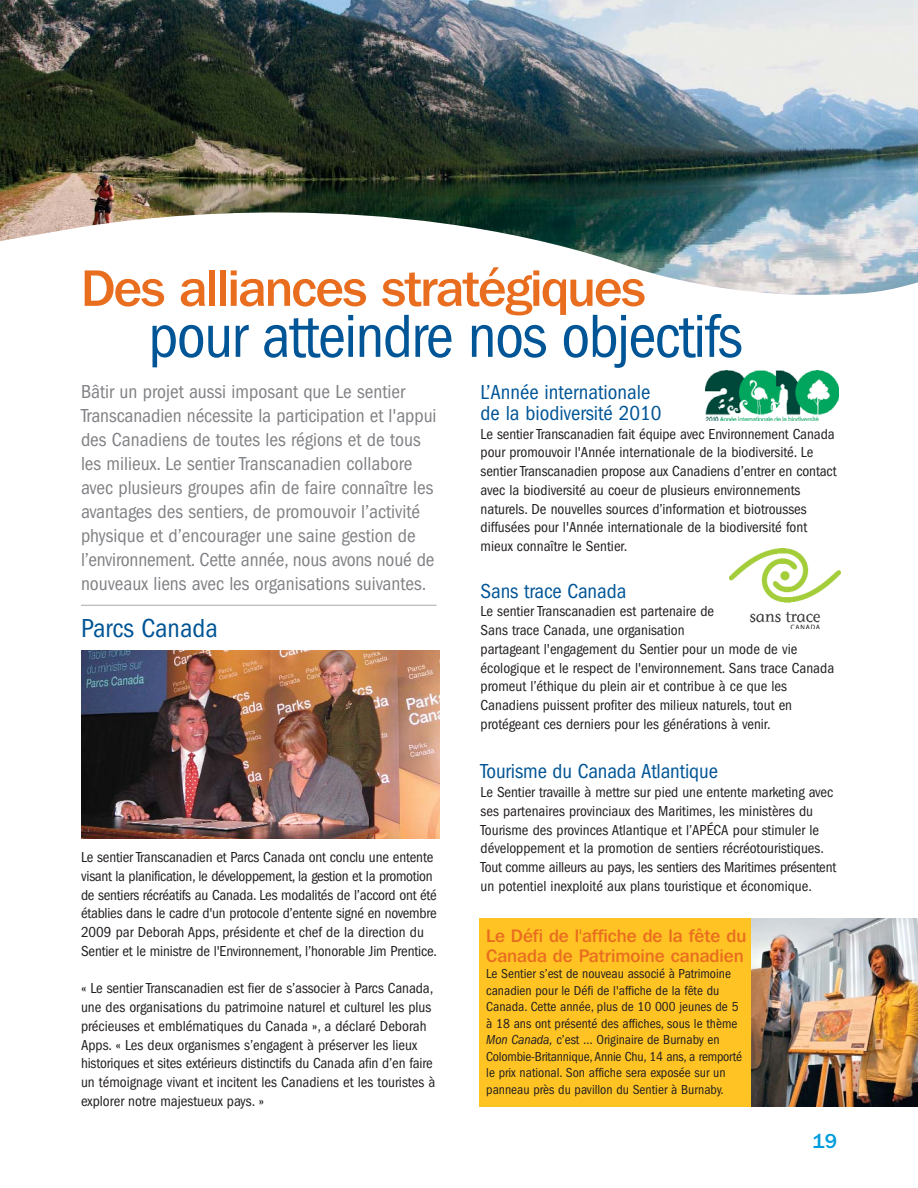
<style>
.page{position:relative;width:918px;height:1188px;background:#fff}
.page>*{position:absolute;margin:0;border:0;box-sizing:border-box;transform-origin:0 0}
.t1{font:condensed 63px "Franklin Gothic";letter-spacing:-.025em;color:#005596}
.t2{font:500 51px "Franklin Gothic IT Cby BT";letter-spacing:-.03em;color:#e96d1f}
.t3{font:condensed 27px "Franklin Gothic";color:#005596}
.t4{font:condensed 21px/21px "Franklin Gothic";letter-spacing:-.005em;color:#005596}
.t5{font:500 21px "Franklin Gothic";color:#009ddc}
.t6{font:condensed 19.5px/24px "Franklin Gothic";color:#808285}
.t7{font:500 18px/19.5px "Franklin Gothic IT Cby BT";color:#e96d1f}
.t8{font:condensed 15px/18.8px "Franklin Gothic";color:#231f20}
.t9{font:condensed 13.5px/16.5px "Franklin Gothic";color:#231f20}
.s1{font-style:italic}
</style>
<div class="page">
<img style="left:0;top:0;width:918px;height:212px">
<img style="left:0;top:212px;width:918px;height:83px">
<svg style="left:23px;top:226px;width:703px;height:69px"></svg>
<img style="left:81px;top:651px;width:358px;height:188px">
<div style="left:479px;top:918px;width:439px;height:189px;background:#ffc424"></div>
<img style="left:752px;top:918px;width:166px;height:189px">
<hr style="left:81px;top:605px;width:356px;height:1px;background:#a7a9ac">
<img style="left:705px;top:370px;width:133px;height:51px">
<img style="left:729px;top:548px;width:111px;height:80px">
<h2 class="t2" style="left:81px;top:270px;width:566px">Des alliances stratégiques</h2>
<h1 class="t1" style="left:148px;top:315px;width:596px">pour atteindre nos objectifs</h1>
<p class="t6" style="left:81px;top:381px;width:357px">Bâtir un projet aussi imposant que Le sentier Transcanadien nécessite la participation et l'appui des Canadiens de toutes les régions et de tous les milieux. Le sentier Transcanadien collabore avec plusieurs groupes afin de faire connaître les avantages des sentiers, de promouvoir l’activité physique et d’encourager une saine gestion de l’environnement. Cette année, nous avons noué de nouveaux liens avec les organisations suivantes.</p>
<h3 class="t3" style="left:81px;top:619px;width:138px">Parcs Canada</h3>
<p class="t8" style="left:81px;top:849px;width:358px">Le sentier Transcanadien et Parcs Canada ont conclu une entente visant la planification, le développement, la gestion et la promotion de sentiers récréatifs au Canada. Les modalités de l’accord ont été établies dans le cadre d'un protocole d’entente signé en novembre 2009 par Deborah Apps, présidente et chef de la direction du Sentier et le ministre de l'Environnement, l’honorable Jim Prentice.</p>
<p class="t8" style="left:81px;top:980px;width:356px">« Le sentier Transcanadien est fier de s’associer à Parcs Canada, une des organisations du patrimoine naturel et culturel les plus précieuses et emblématiques du Canada », a déclaré Deborah Apps. « Les deux organismes s’engagent à préserver les lieux historiques et sites extérieurs distinctifs du Canada afin d’en faire un témoignage vivant et incitent les Canadiens et les touristes à explorer notre majestueux pays. »</p>
<h3 class="t4" style="left:481px;top:383px;width:183px">L’Année internationale de la biodiversité 2010</h3>
<p class="t8" style="left:481px;top:425px;width:357px">Le sentier Transcanadien fait équipe avec Environnement Canada pour promouvoir l'Année internationale de la biodiversité. Le sentier Transcanadien propose aux Canadiens d’entrer en contact avec la biodiversité au coeur de plusieurs environnements naturels. De nouvelles sources d’information et biotrousses diffusées pour l'Année internationale de la biodiversité font mieux connaître le Sentier.</p>
<h3 class="t4" style="left:481px;top:582px;width:147px">Sans trace Canada</h3>
<p class="t8" style="left:481px;top:603px;width:355px">Le sentier Transcanadien est partenaire de<br>Sans trace Canada, une organisation<br>partageant l'engagement du Sentier pour un mode de vie écologique et le respect de l'environnement. Sans trace Canada promeut l’éthique du plein air et contribue à ce que les Canadiens puissent profiter des milieux naturels, tout en protégeant ces derniers pour les générations à venir.</p>
<h3 class="t4" style="left:481px;top:763px;width:239px">Tourisme du Canada Atlantique</h3>
<p class="t8" style="left:481px;top:784px;width:357px">Le Sentier travaille à mettre sur pied une entente marketing avec ses partenaires provinciaux des Maritimes, les ministères du Tourisme des provinces Atlantique et l’APÉCA pour stimuler le développement et la promotion de sentiers récréotouristiques.<br>Tout comme ailleurs au pays, les sentiers des Maritimes présentent un potentiel inexploité aux plans touristique et économique.</p>
<p class="t7" style="left:486px;top:928px;width:262px">Le Défi de l'affiche de la fête du<br>Canada de Patrimoine canadien</p>
<p class="t9" style="left:486px;top:966px;width:257px">Le Sentier s’est de nouveau associé à Patrimoine canadien pour le Défi de l'affiche de la fête du Canada. Cette année, plus de 10 000 jeunes de 5 à 18 ans ont présenté des affiches, sous le thème <span class="s1">Mon Canada,</span> c’est … Originaire de Burnaby en Colombie-Britannique, Annie Chu, 14 ans, a remporté le prix national. Son affiche sera exposée sur un panneau près du pavillon du Sentier à Burnaby.</p>
<h3 class="t5" style="left:812px;top:1134px;width:26px">19</h3>
</div>
